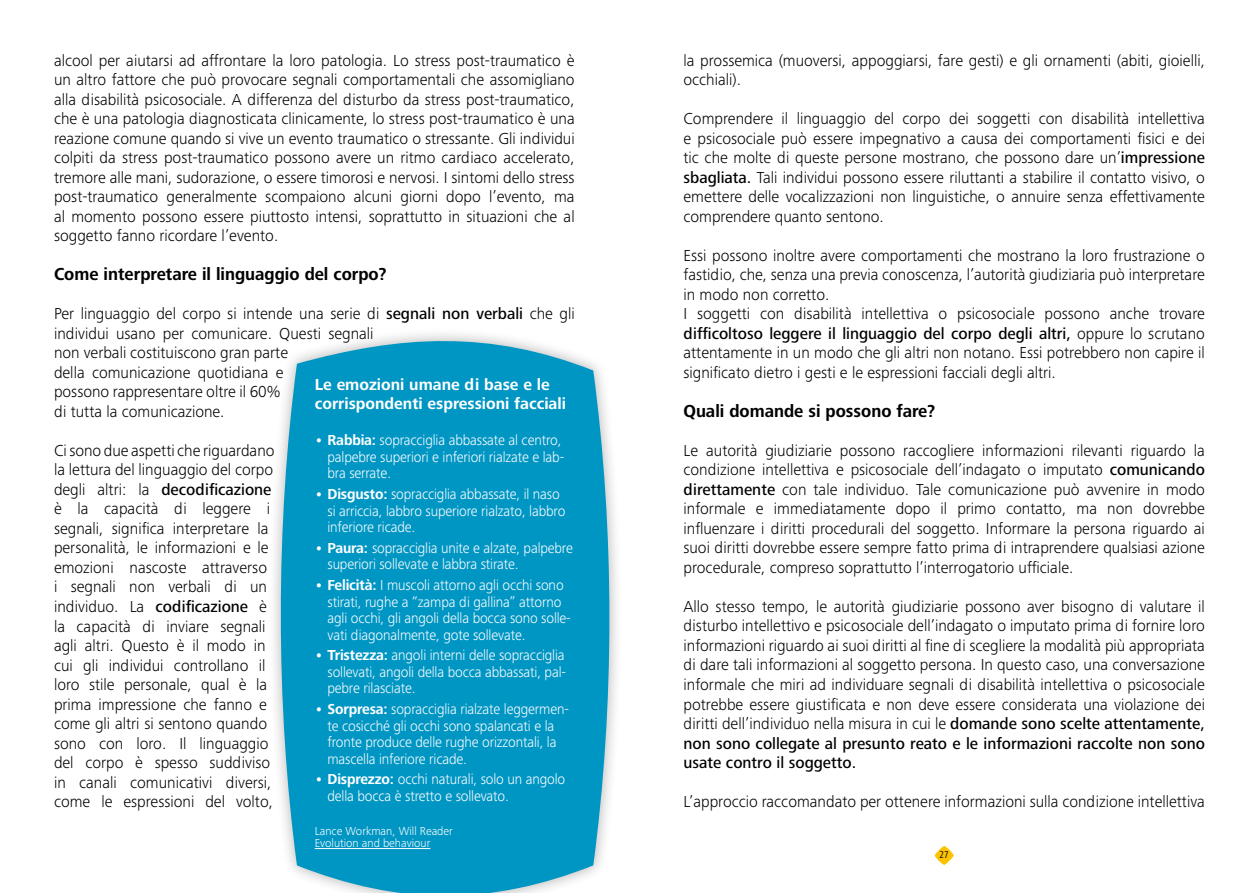
<style>
.page{position:relative;width:1259px;height:893px;background:#fff}
.page>*{position:absolute;margin:0;border:0;box-sizing:border-box;transform-origin:0 0}
.t1{font:700 18px "Frutiger Next Pro";color:#000;scale:.95 1}
.t2{font:300 16.5px/19.5px "Frutiger Next Pro";color:#000;text-align:justify}
.t3{font:700 16.5px/19.5px "Frutiger Next Pro";color:#fff}
.t4{font:300 15px/16.5px "Frutiger Next Pro";letter-spacing:-.01em;color:#fff;scale:.95 1}
.t5{font:300 12px/12px "Frutiger Next Pro";color:#fff}
.t6{font:condensed 10.5px "Frutiger Next Pro";color:#000;scale:.95 1}
.s1{font-weight:500}
.s2{font-weight:700}
</style>
<div class="page">
<svg style="left:934px;top:846px;width:20px;height:19px"></svg>
<svg style="left:275px;top:334px;width:340px;height:559px;background:#1aa0c9"></svg>
<hr style="left:315px;top:848px;width:115px;height:1px;background:#fff">
<p class="t2" style="left:54px;top:51px;width:522px">alcool per aiutarsi ad affrontare la loro patologia. Lo stress post-traumatico è un altro fattore che può provocare segnali comportamentali che assomigliano alla disabilità psicosociale. A differenza del disturbo da stress post-traumatico, che è una patologia diagnosticata clinicamente, lo stress post-traumatico è una reazione comune quando si vive un evento traumatico o stressante. Gli individui colpiti da stress post-traumatico possono avere un ritmo cardiaco accelerato, tremore alle mani, sudorazione, o essere timorosi e nervosi. I sintomi dello stress post-traumatico generalmente scompaiono alcuni giorni dopo l’evento, ma al momento possono essere piuttosto intensi, soprattutto in situazioni che al soggetto fanno ricordare l’evento.</p>
<p class="t1" style="left:54px;top:264px;width:351px">Come interpretare il linguaggio del corpo?</p>
<p class="t2" style="left:54px;top:304px;width:522px;text-align:left">Per linguaggio del corpo si intende una serie di <span class="s1">segnali non verbali</span> che gli individui usano per comunicare. Questi segnali<br>non verbali costituiscono gran parte<br>della comunicazione quotidiana e<br>possono rappresentare oltre il 60%<br>di tutta la comunicazione.</p>
<p class="t2" style="left:54px;top:441px;width:222px;text-align:left">Ci sono due aspetti che riguardano la lettura del linguaggio del corpo degli altri: la <span class="s1">decodificazione </span>è la capacità di leggere i segnali, significa interpretare la personalità, le informazioni e le emozioni nascoste attraverso<br>i segnali non verbali di un individuo. La <span class="s1">codificazione</span> è la capacità di inviare segnali agli altri. Questo è il modo in cui gli individui controllano il loro stile personale, qual è la prima impressione che fanno e come gli altri si sentono quando sono con loro. Il linguaggio del corpo è spesso suddiviso in canali comunicativi diversi, come le espressioni del volto,</p>
<p class="t3" style="left:315px;top:374px;width:253px">Le emozioni umane di base e le corrispondenti espressioni facciali</p>
<p class="t4" style="left:327px;top:432px;width:251px;text-indent:-13px"><span class="s2">• Rabbia:</span> sopracciglia abbassate al centro, palpebre superiori e inferiori rialzate e lab&shy;bra serrate.</p>
<p class="t4" style="left:327px;top:486px;width:252px;text-indent:-13px"><span class="s2">• Disgusto:</span> sopracciglia abbassate, il naso si arriccia, labbro superiore rialzato, labbro inferiore ricade.</p>
<p class="t4" style="left:327px;top:539px;width:260px;text-indent:-13px"><span class="s2">• Paura:</span> sopracciglia unite e alzate, palpebre superiori sollevate e labbra stirate.</p>
<p class="t4" style="left:327px;top:577px;width:258px;text-indent:-13px"><span class="s2">• Felicità:</span> I muscoli attorno agli occhi sono stirati, rughe a “zampa di gallina” attorno agli occhi, gli angoli della bocca sono solle&shy;vati diagonalmente, gote sollevate.</p>
<p class="t4" style="left:327px;top:647px;width:252px;text-align:justify;text-indent:-13px"><span class="s2">• Tristezza:</span> angoli interni delle sopracciglia sollevati, angoli della bocca abbassati, pal&shy;pebre rilasciate.</p>
<p class="t4" style="left:327px;top:701px;width:256px;text-indent:-13px"><span class="s2">• Sorpresa:</span> sopracciglia rialzate leggermen&shy;te cosicché gli occhi sono spalancati e la fronte produce delle rughe orizzontali, la mascella inferiore ricade.</p>
<p class="t4" style="left:327px;top:771px;width:252px;text-indent:-13px"><span class="s2">• Disprezzo:</span> occhi naturali, solo un angolo della bocca è stretto e sollevato.</p>
<p class="t5" style="left:315px;top:825px;width:140px">Lance Workman, Will Reader<br>Evolution and behaviour</p>
<p class="t2" style="left:683px;top:51px;width:523px">la prossemica (muoversi, appoggiarsi, fare gesti) e gli ornamenti (abiti, gioielli, occhiali).</p>
<p class="t2" style="left:683px;top:109px;width:523px">Comprendere il linguaggio del corpo dei soggetti con disabilità intellettiva e psicosociale può essere impegnativo a causa dei comportamenti fisici e dei tic che molte di queste persone mostrano, che possono dare un’<span class="s1">impressione sbagliata.</span> Tali individui possono essere riluttanti a stabilire il contatto visivo, o emettere delle vocalizzazioni non linguistiche, o annuire senza effettivamente comprendere quanto sentono.</p>
<p class="t2" style="left:683px;top:246px;width:523px;text-align:left">Essi possono inoltre avere comportamenti che mostrano la loro frustrazione o fastidio, che, senza una previa conoscenza, l’autorità giudiziaria può interpretare in modo non corretto.<br>I soggetti con disabilità intellettiva o psicosociale possono anche trovare <span class="s1">difficoltoso leggere il linguaggio del corpo degli altri,</span> oppure lo scrutano attentamente in un modo che gli altri non notano. Essi potrebbero non capire il significato dietro i gesti e le espressioni facciali degli altri.</p>
<p class="t1" style="left:683px;top:401px;width:266px">Quali domande si possono fare?</p>
<p class="t2" style="left:683px;top:441px;width:523px">Le autorità giudiziarie possono raccogliere informazioni rilevanti riguardo la condizione intellettiva e psicosociale dell’indagato o imputato <span class="s1">comunicando direttamente</span> con tale individuo. Tale comunicazione può avvenire in modo informale e immediatamente dopo il primo contatto, ma non dovrebbe influenzare i diritti procedurali del soggetto. Informare la persona riguardo ai suoi diritti dovrebbe essere sempre fatto prima di intraprendere qualsiasi azione procedurale, compreso soprattutto l’interrogatorio ufficiale.</p>
<p class="t2" style="left:683px;top:597px;width:523px">Allo stesso tempo, le autorità giudiziarie possono aver bisogno di valutare il disturbo intellettivo e psicosociale dell’indagato o imputato prima di fornire loro informazioni riguardo ai suoi diritti al fine di scegliere la modalità più appropriata di dare tali informazioni al soggetto persona. In questo caso, una conversazione informale che miri ad individuare segnali di disabilità intellettiva o psicosociale potrebbe essere giustificata e non deve essere considerata una violazione dei diritti dell’individuo nella misura in cui le <span class="s1">domande sono scelte attentamente, non sono collegate al presunto reato e le informazioni raccolte non sono usate contro il soggetto.</span></p>
<p class="t2" style="left:683px;top:792px;width:523px">L’approccio raccomandato per ottenere informazioni sulla condizione intellettiva</p>
<p class="t6" style="left:939px;top:848px;width:11px">27</p>
</div>
